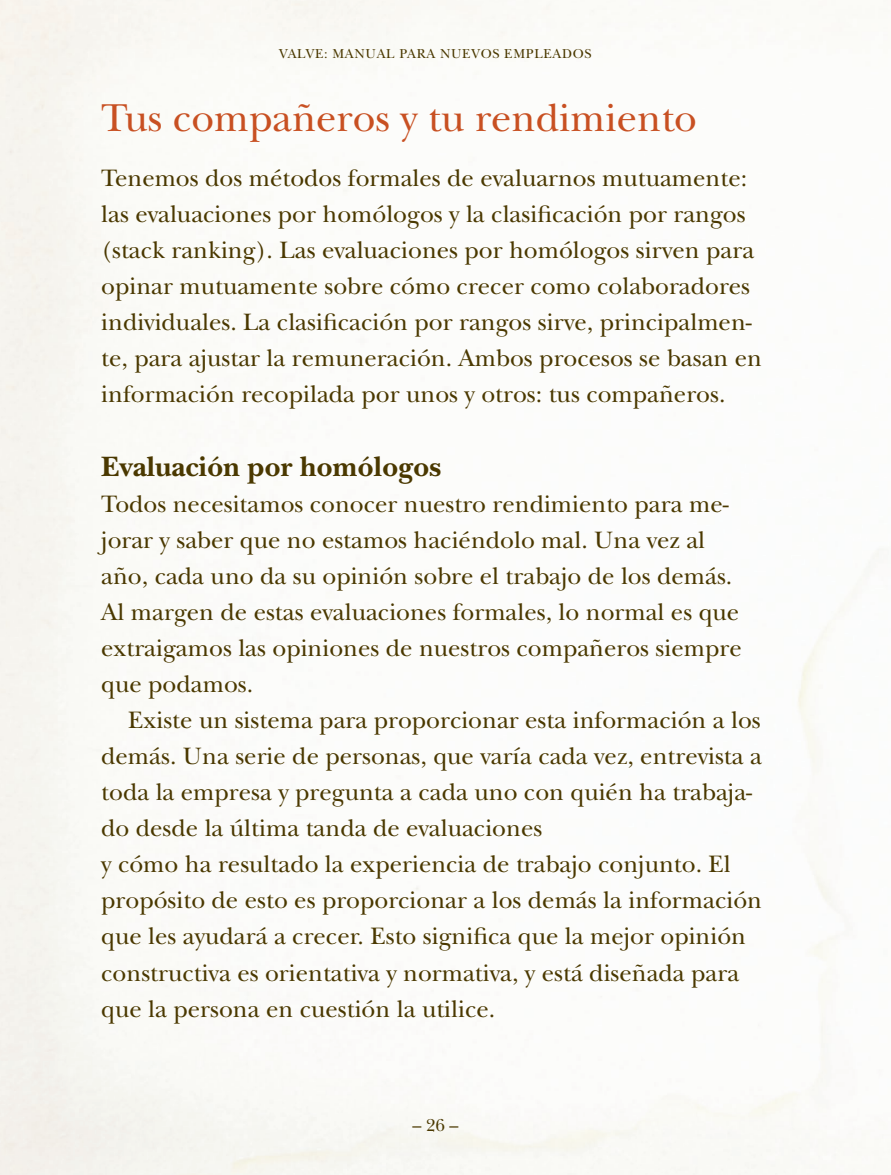
<style>
.page{position:relative;width:891px;height:1175px;background:#fff}
.page>*{position:absolute;margin:0;border:0;box-sizing:border-box;transform-origin:0 0}
.t1{font:40.5px "New Baskerville";color:#c85022}
.t2{font:700 29.25px "New Baskerville";color:#4a3800}
.t3{font:24.75px/36px "New Baskerville";color:#4a3800}
.t4{font:18px "New Baskerville";color:#4a3800}
.t5{font:13.5px "New Baskerville";letter-spacing:.05em;color:#4a3800}
</style>
<div class="page">
<p class="t5" style="left:279px;top:45px;width:314px">VALVE: MANUAL PARA NUEVOS EMPLEADOS</p>
<h1 class="t1" style="left:101px;top:94px;width:597px">Tus compañeros y tu rendimiento</h1>
<p class="t3" style="left:101px;top:160px;width:662px">Tenemos dos métodos formales de evaluarnos mutuamente: las evaluaciones por homólogos y la clasificación por rangos (stack ranking). Las evaluaciones por homólogos sirven para opinar mutuamente sobre cómo crecer como colaboradores individuales. La clasificación por rangos sirve, principalmen&shy;te, para ajustar la remuneración. Ambos procesos se basan en información recopilada por unos y otros: tus compañeros.</p>
<p class="t2" style="left:101px;top:449px;width:341px">Evaluación por homólogos</p>
<p class="t3" style="left:101px;top:486px;width:642px">Todos necesitamos conocer nuestro rendimiento para me&shy;jorar y saber que no estamos haciéndolo mal. Una vez al año, cada uno da su opinión sobre el trabajo de los demás.<br>Al margen de estas evaluaciones formales, lo normal es que extraigamos las opiniones de nuestros compañeros siempre que podamos.</p>
<p class="t3" style="left:101px;top:702px;width:662px;text-indent:27px">Existe un sistema para proporcionar esta información a los demás. Una serie de personas, que varía cada vez, entrevista a toda la empresa y pregunta a cada uno con quién ha trabaja&shy;do desde la última tanda de evaluaciones<br>y cómo ha resultado la experiencia de trabajo conjunto. El propósito de esto es proporcionar a los demás la información que les ayudará a crecer. Esto significa que la mejor opinión constructiva es orientativa y normativa, y está diseñada para que la persona en cuestión la utilice.</p>
<p class="t4" style="left:412px;top:1115px;width:48px">– 26 –</p>
</div>
